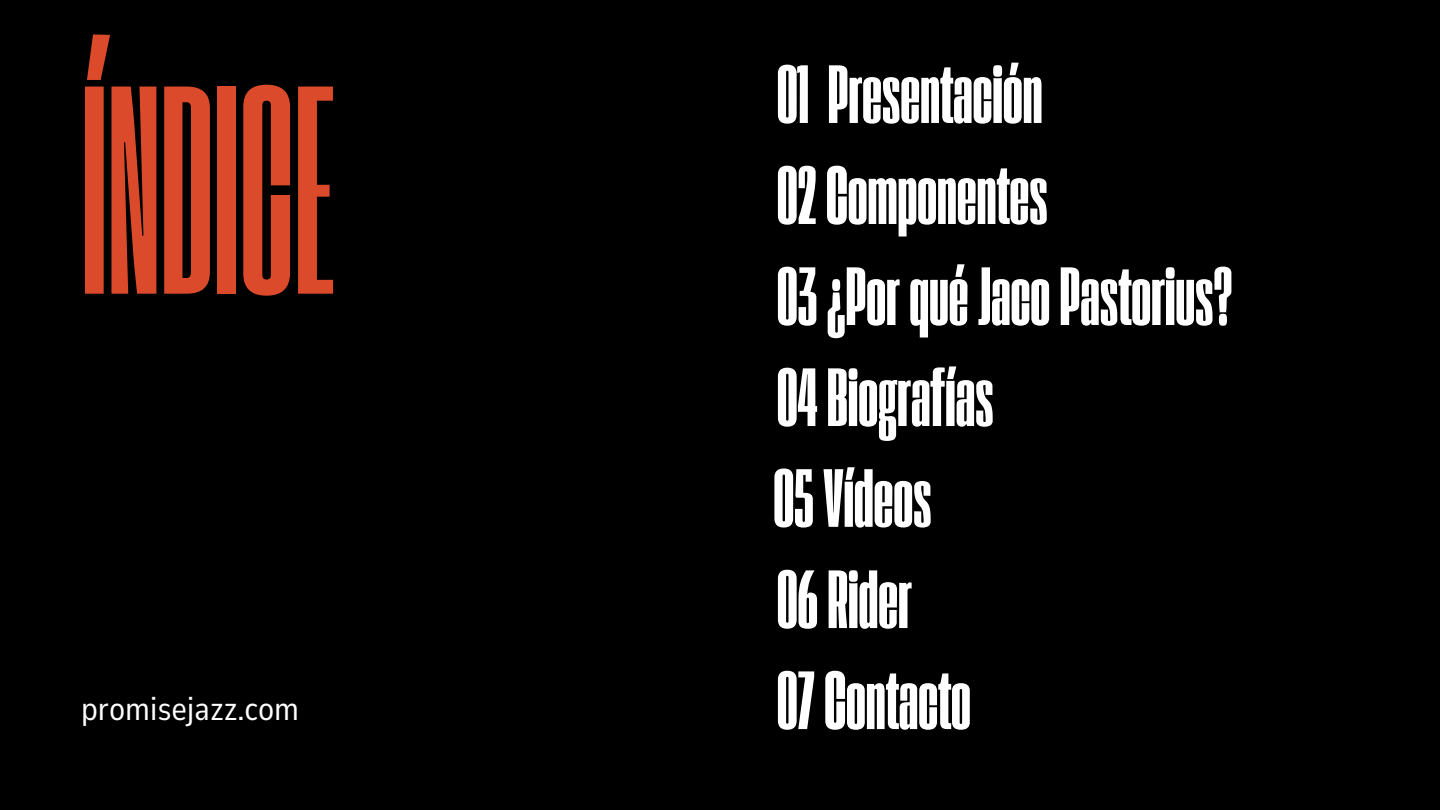
<style>
.page{position:relative;width:1440px;height:810px;background:#000}
.page>*{position:absolute;margin:0;border:0;box-sizing:border-box;transform-origin:0 0}
.t1{font:312px "Extenda 20 Micro";color:#db4a2b}
.t2{font:86.8px "Extenda 30 Deca";color:#fff}
.t3{font:33px "Nunito Sans 10 pt Condensed";color:#fff}
</style>
<div class="page">
<h2 class="t1" style="left:81px;top:50px;width:254px">ÍNDICE</h2>
<h2 class="t3" style="left:81px;top:686px;width:220px">promisejazz.com</h2>
<h1 class="t2" style="left:777px;top:55px;width:267px">01 Presentación</h1>
<h2 class="t2" style="left:777px;top:156px;width:272px">02Componentes</h2>
<h2 class="t2" style="left:777px;top:257px;width:457px">03¿PorquéJacoPastorius?</h2>
<h2 class="t2" style="left:777px;top:358px;width:218px">04Biografías</h2>
<p class="t2" style="left:773px;top:459px;width:160px">05 Vídeos</p>
<h2 class="t2" style="left:777px;top:560px;width:136px">06Rider</h2>
<h2 class="t2" style="left:777px;top:661px;width:195px">07Contacto</h2>
</div>
